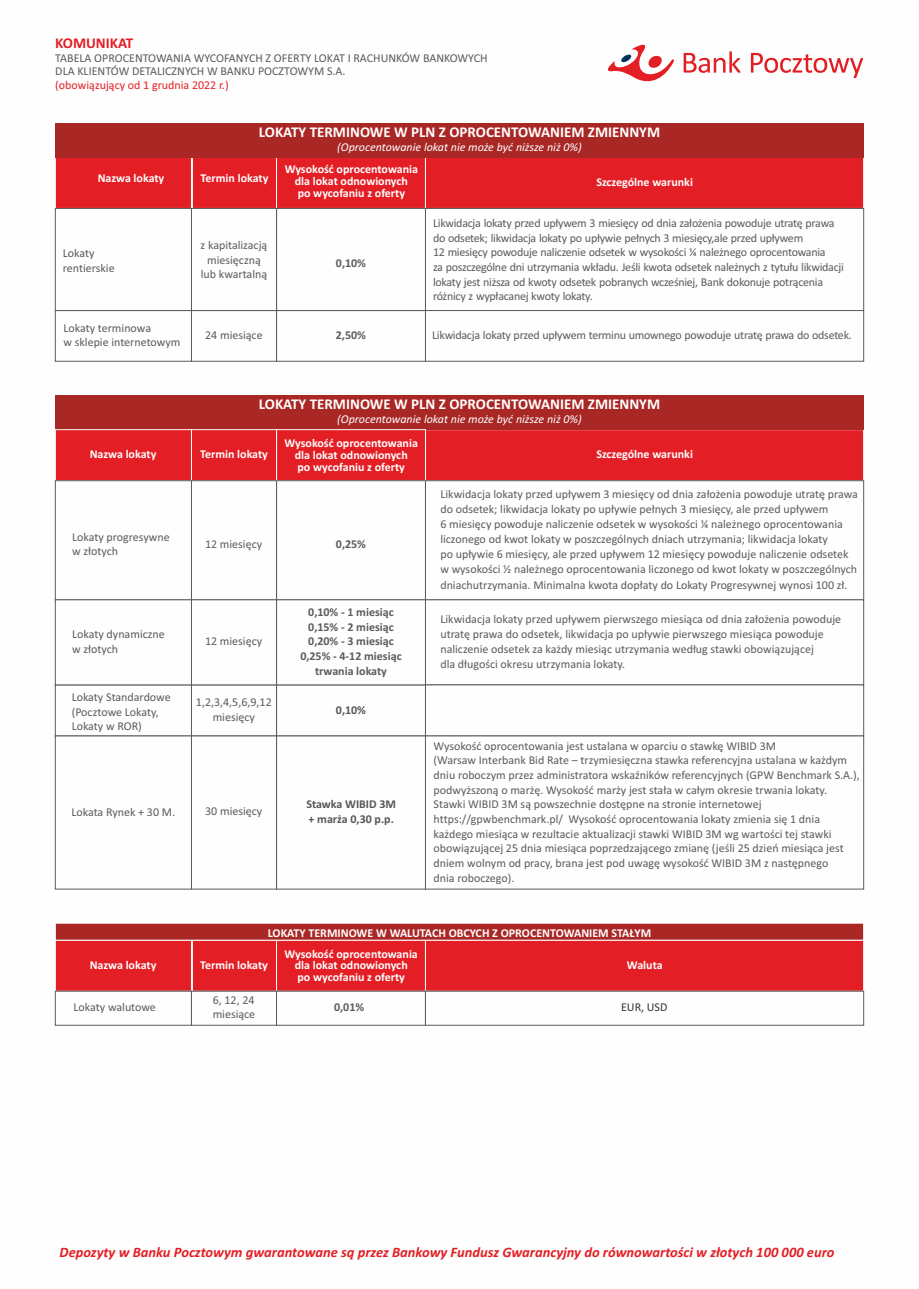
<style>
.page{position:relative;width:919px;height:1289px;background:#fff}
.page>*{position:absolute;margin:0;border:0;box-sizing:border-box;transform-origin:0 0}
.t1{font:700 15px "Calibri";color:#fefefe}
.t2{font:700 15px "Calibri";color:#e31e24}
.t3{font:italic 700 14.55px "Calibri";color:#e31e24}
.t4{font:12px/14.7px "Calibri";color:#5b5b5b}
.t5{font:12px/14.7px "Calibri";letter-spacing:-.025em;color:#5b5b5b}
.t6{font:700 12px/11.7px "Calibri";color:#fff;text-align:center}
.t7{font:700 12px/14.7px "Calibri";color:#5b5b5b;text-align:center}
.t8{font:italic 12px "Calibri";color:#fefefe}
.t9{font:700 12px "Calibri";color:#fefefe}
.t10{font:700 12px/14.7px "Calibri";color:#555655}
.t11{font:12px "Calibri";color:#e31e24}
.t12{font:12px "Calibri";color:#333}
</style>
<div class="page">
<svg style="left:607px;top:44px;width:256px;height:38px"></svg>
<div style="left:55px;top:939px;width:137px;height:52px;background:#e31e24;border:1px solid #fefefe"></div>
<div style="left:192px;top:939px;width:85px;height:52px;background:#e31e24;border:1px solid #fefefe"></div>
<div style="left:276px;top:939px;width:150px;height:52px;background:#e31e24;border:1px solid #fefefe"></div>
<div style="left:425px;top:939px;width:439px;height:52px;background:#e31e24;border:1px solid #fefefe"></div>
<div style="left:55px;top:922px;width:809px;height:18px;background:#a92725;border:1px solid #fefefe"></div>
<div style="left:55px;top:991px;width:136px;height:34px;background:#fefefe;border:1px solid #5b5b5b"></div>
<div style="left:191px;top:991px;width:86px;height:34px;background:#fefefe;border:1px solid #5b5b5b"></div>
<div style="left:276px;top:991px;width:149px;height:34px;background:#fefefe;border:1px solid #5b5b5b"></div>
<div style="left:425px;top:991px;width:438px;height:34px;background:#fefefe;border:1px solid #5b5b5b"></div>
<div style="left:425px;top:429px;width:439px;height:52px;background:#e31e24"></div>
<div style="left:55px;top:395px;width:808px;height:34px;background:#a92725"></div>
<div style="left:425px;top:480px;width:438px;height:120px;background:#fefefe;border:1px solid #5b5b5b"></div>
<div style="left:425px;top:599px;width:438px;height:86px;background:#fefefe;border:1px solid #5b5b5b"></div>
<div style="left:425px;top:684px;width:438px;height:52px;background:#fefefe;border:1px solid #5b5b5b"></div>
<div style="left:425px;top:735px;width:438px;height:154px;background:#fefefe;border:1px solid #5b5b5b"></div>
<div style="left:276px;top:429px;width:150px;height:52px;background:#e31e24;border:1px solid #fefefe"></div>
<div style="left:276px;top:480px;width:149px;height:120px;background:#fefefe;border:1px solid #5b5b5b"></div>
<div style="left:276px;top:684px;width:149px;height:52px;background:#fefefe;border:1px solid #5b5b5b"></div>
<div style="left:276px;top:735px;width:149px;height:154px;background:#fefefe"></div>
<div style="left:276px;top:599px;width:149px;height:86px;background:#fefefe;border:1px solid #5b5b5b"></div>
<div style="left:191px;top:429px;width:86px;height:52px;background:#e31e24;border:1px solid #fefefe"></div>
<div style="left:191px;top:480px;width:86px;height:120px;background:#fefefe;border:1px solid #5b5b5b"></div>
<div style="left:191px;top:684px;width:86px;height:52px;background:#fefefe;border:1px solid #5b5b5b"></div>
<div style="left:191px;top:735px;width:86px;height:154px;background:#fefefe;border:1px solid #5b5b5b"></div>
<div style="left:191px;top:599px;width:86px;height:86px;background:#fefefe;border:1px solid #5b5b5b"></div>
<div style="left:55px;top:429px;width:137px;height:52px;background:#e31e24;border:1px solid #fefefe"></div>
<div style="left:55px;top:480px;width:136px;height:120px;background:#fefefe;border:1px solid #5b5b5b"></div>
<div style="left:55px;top:684px;width:136px;height:52px;background:#fefefe;border:1px solid #5b5b5b"></div>
<div style="left:55px;top:735px;width:136px;height:154px;background:#fefefe;border:1px solid #5b5b5b"></div>
<div style="left:55px;top:599px;width:136px;height:86px;background:#fefefe;border:1px solid #5b5b5b"></div>
<div style="left:55px;top:157px;width:137px;height:52px;background:#e31e24;border:1px solid #fefefe"></div>
<div style="left:192px;top:157px;width:85px;height:52px;background:#e31e24"></div>
<div style="left:276px;top:157px;width:150px;height:52px;background:#e31e24"></div>
<div style="left:425px;top:157px;width:439px;height:52px;background:#e31e24"></div>
<div style="left:55px;top:123px;width:808px;height:34px;background:#a92725"></div>
<div style="left:425px;top:208px;width:438px;height:103px;background:#fefefe;border:1px solid #5b5b5b"></div>
<div style="left:425px;top:310px;width:438px;height:51px;background:#fefefe;border:1px solid #5b5b5b"></div>
<div style="left:191px;top:310px;width:86px;height:51px;background:#fefefe;border:1px solid #5b5b5b"></div>
<div style="left:276px;top:208px;width:149px;height:103px;background:#fefefe;border:1px solid #5b5b5b"></div>
<div style="left:191px;top:208px;width:86px;height:103px;background:#fefefe;border:1px solid #5b5b5b"></div>
<div style="left:55px;top:208px;width:136px;height:103px;background:#fefefe;border:1px solid #5b5b5b"></div>
<p class="t2" style="left:55px;top:37px;width:80px">KOMUNIKAT</p>
<p class="t4" style="left:55px;top:65px;width:292px">DLA KLIENTÓW DETALICZNYCH W BANKU POCZTOWYM S.A.</p>
<p class="t4" style="left:55px;top:51px;width:434px">TABELA OPROCENTOWANIA WYCOFANYCH Z OFERTY LOKAT I RACHUNKÓW BANKOWYCH</p>
<p class="t11" style="left:55px;top:80px;width:175px">(obowiązujący od 1 grudnia 2022 r.)</p>
<p class="t1" style="left:259px;top:126px;width:403px">LOKATY TERMINOWE W PLN Z OPROCENTOWANIEM ZMIENNYM</p>
<p class="t8" style="left:337px;top:142px;width:246px">(Oprocentowanie lokat nie może być niższe niż 0%)</p>
<p class="t6" style="left:285px;top:164px;width:135px">Wysokość oprocentowania dla lokat odnowionych<br>po wycofaniu z oferty</p>
<p class="t6" style="left:98px;top:173px;width:68px">Nazwa lokaty</p>
<p class="t6" style="left:200px;top:173px;width:69px">Termin lokaty</p>
<p class="t6" style="left:596px;top:177px;width:98px">Szczególne warunki</p>
<p class="t4" style="left:63px;top:246px;width:53px">Lokaty rentierskie</p>
<p class="t4" style="left:63px;top:321px;width:118px">Lokaty terminowa<br>w sklepie internetowym</p>
<p class="t4" style="left:201px;top:238px;width:68px;text-align:center">z kapitalizacją miesięczną lub kwartalną</p>
<p class="t4" style="left:205px;top:328px;width:59px">24 miesiące</p>
<p class="t7" style="left:336px;top:256px;width:32px">0,10%</p>
<p class="t7" style="left:336px;top:328px;width:32px">2,50%</p>
<p class="t5" style="left:433px;top:217px;width:412px">Likwidacja lokaty przed upływem 3 miesięcy od dnia założenia powoduje utratę prawa do odsetek; likwidacja lokaty po upływie pełnych 3 miesięcy,ale przed upływem<br>12 miesięcy powoduje naliczenie odsetek w wysokości ¼ należnego oprocentowania<br>za poszczególne dni utrzymania wkładu. Jeśli kwota odsetek należnych z tytułu likwidacji lokaty jest niższa od kwoty odsetek pobranych wcześniej, Bank dokonuje potrącenia różnicy z wypłacanej kwoty lokaty.</p>
<p class="t5" style="left:432px;top:328px;width:421px">Likwidacja lokaty przed upływem terminu umownego powoduje utratę prawa do odsetek.</p>
<p class="t6" style="left:90px;top:449px;width:68px">Nazwa lokaty</p>
<p class="t4" style="left:72px;top:530px;width:99px">Lokaty progresywne w złotych</p>
<p class="t4" style="left:72px;top:627px;width:94px">Lokaty dynamiczne w złotych</p>
<p class="t4" style="left:72px;top:690px;width:100px">Lokaty Standardowe (Pocztowe Lokaty,<br>Lokaty w ROR)</p>
<p class="t1" style="left:259px;top:398px;width:403px">LOKATY TERMINOWE W PLN Z OPROCENTOWANIEM ZMIENNYM</p>
<p class="t8" style="left:337px;top:414px;width:246px">(Oprocentowanie lokat nie może być niższe niż 0%)</p>
<p class="t6" style="left:284px;top:438px;width:135px">Wysokość oprocentowania dla lokat odnowionych<br>po wycofaniu z oferty</p>
<p class="t6" style="left:200px;top:449px;width:69px">Termin lokaty</p>
<p class="t6" style="left:596px;top:449px;width:98px">Szczególne warunki</p>
<p class="t4" style="left:205px;top:537px;width:59px">12 miesięcy</p>
<p class="t4" style="left:205px;top:635px;width:59px">12 miesięcy</p>
<p class="t4" style="left:196px;top:696px;width:77px;text-align:center">1,2,3,4,5,6,9,12 miesięcy</p>
<p class="t7" style="left:336px;top:537px;width:32px">0,25%</p>
<p class="t7" style="left:300px;top:605px;width:103px">0,10% - 1 miesiąc<br>0,15% - 2 miesiąc<br>0,20% - 3 miesiąc<br>0,25% - 4-12 miesiąc trwania lokaty</p>
<p class="t10" style="left:336px;top:703px;width:32px">0,10%</p>
<p class="t4" style="left:440px;top:487px;width:419px;line-height:15.1px">Likwidacja lokaty przed upływem 3 miesięcy od dnia założenia powoduje utratę prawa do odsetek; likwidacja lokaty po upływie pełnych 3 miesięcy, ale przed upływem<br>6 miesięcy powoduje naliczenie odsetek w wysokości ¼ należnego oprocentowania liczonego od kwot lokaty w poszczególnych dniach utrzymania; likwidacja lokaty<br>po upływie 6 miesięcy, ale przed upływem 12 miesięcy powoduje naliczenie odsetek w wysokości ½ należnego oprocentowania liczonego od kwot lokaty w poszczególnych dniachutrzymania. Minimalna kwota dopłaty do Lokaty Progresywnej wynosi 100 zł.</p>
<p class="t4" style="left:440px;top:612px;width:402px;line-height:15.1px">Likwidacja lokaty przed upływem pierwszego miesiąca od dnia założenia powoduje utratę prawa do odsetek, likwidacja po upływie pierwszego miesiąca powoduje naliczenie odsetek za każdy miesiąc utrzymania według stawki obowiązującej<br>dla długości okresu utrzymania lokaty.</p>
<p class="t4" style="left:71px;top:805px;width:105px">Lokata Rynek + 30 M.</p>
<p class="t4" style="left:205px;top:805px;width:59px">30 miesięcy</p>
<p class="t10" style="left:306px;top:797px;width:91px">Stawka WIBID 3M + marża 0,30 p.p.</p>
<p class="t4" style="left:433px;top:739px;width:428px">Wysokość oprocentowania jest ustalana w oparciu o stawkę WIBID 3M<br>(Warsaw Interbank Bid Rate – trzymiesięczna stawka referencyjna ustalana w każdym dniu roboczym przez administratora wskaźników referencyjnych (GPW Benchmark S.A.), podwyższoną o marżę. Wysokość marży jest stała w całym okresie trwania lokaty.<br>Stawki WIBID 3M są powszechnie dostępne na stronie internetowej https://gpwbenchmark.pl/ Wysokość oprocentowania lokaty zmienia się 1 dnia każdego miesiąca w rezultacie aktualizacji stawki WIBID 3M wg wartości tej stawki obowiązującej 25 dnia miesiąca poprzedzającego zmianę (jeśli 25 dzień miesiąca jest dniem wolnym od pracy, brana jest pod uwagę wysokość WIBID 3M z następnego<br>dnia roboczego).</p>
<p class="t9" style="left:268px;top:927px;width:385px">LOKATY TERMINOWE W WALUTACH OBCYCH Z OPROCENTOWANIEM STAŁYM</p>
<p class="t6" style="left:284px;top:948px;width:135px">Wysokość oprocentowania dla lokat odnowionych<br>po wycofaniu z oferty</p>
<p class="t6" style="left:90px;top:959px;width:68px">Nazwa lokaty</p>
<p class="t6" style="left:200px;top:959px;width:69px">Termin lokaty</p>
<p class="t6" style="left:627px;top:959px;width:37px">Waluta</p>
<p class="t4" style="left:74px;top:1000px;width:84px">Lokaty walutowe</p>
<p class="t4" style="left:213px;top:993px;width:44px">6, 12, 24 miesiące</p>
<p class="t7" style="left:334px;top:1000px;width:32px">0,01%</p>
<p class="t12" style="left:621px;top:1002px;width:48px">EUR, USD</p>
<p class="t3" style="left:60px;top:1245px;width:776px">Depozyty w Banku Pocztowym gwarantowane są przez Bankowy Fundusz Gwarancyjny do równowartości w złotych 100 000 euro</p>
</div>
